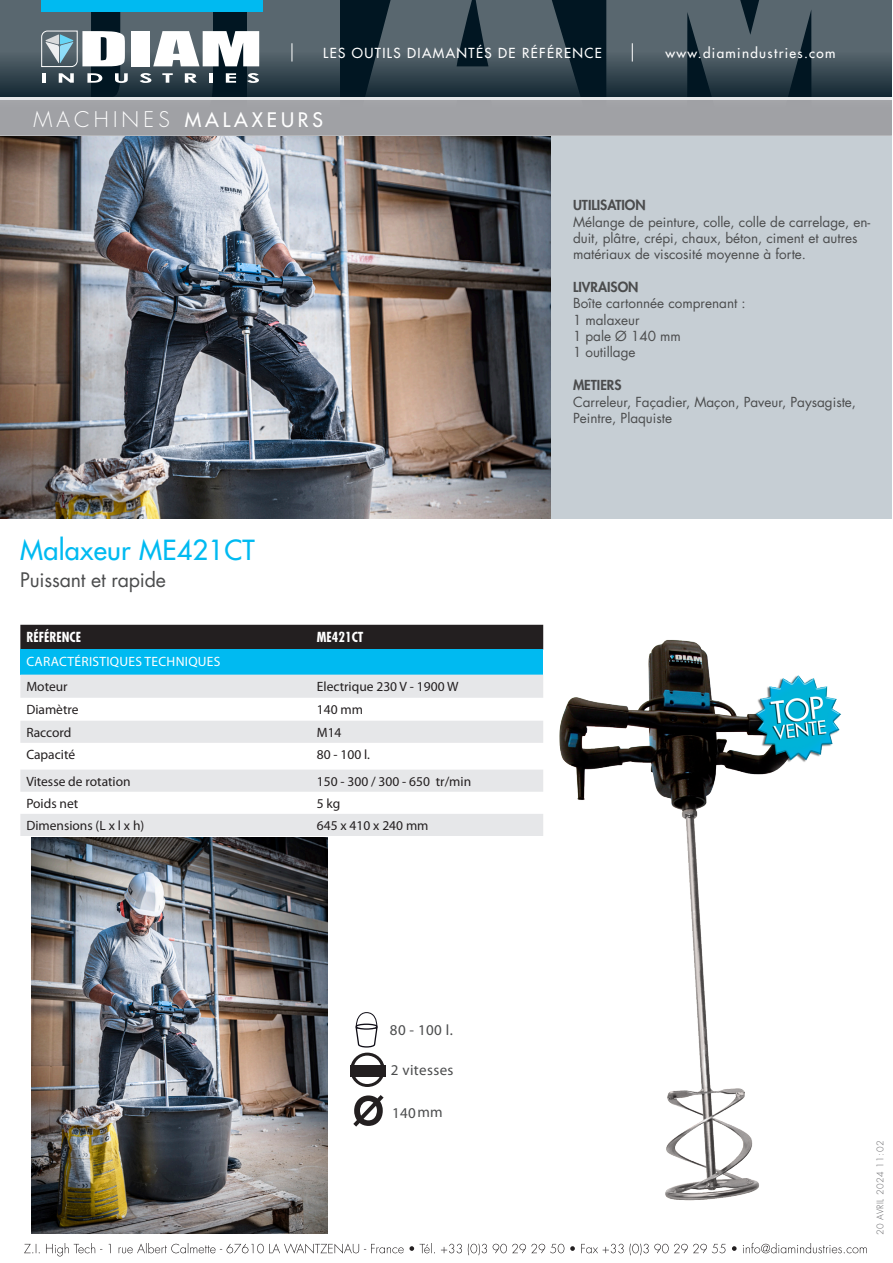
<style>
.page{position:relative;width:893px;height:1263px;background:#fff}
.page>*{position:absolute;margin:0;border:0;box-sizing:border-box;transform-origin:0 0}
.t1{font:300 71.4px "Futura";color:#231f20}
.Titre_produit{font:500 27px "Futura Std";letter-spacing:.01em;color:#00baf1}
.Titre_gamme{font:500 19.5px "Futura Std";letter-spacing:.2em;color:#fff}
.Accroche{font:19.5px "Futura Std";letter-spacing:-.01em;color:#4b4c4d}
.Caractéristique{font:15px "Myriad Pro";letter-spacing:.025em;color:#4b4c4d}
.Texte_gris_contenu_Fd_Gris{font:13.5px/16.2px "Futura Std";color:#4b4c4d}
.Contenu_tableau{font:13.5px "Myriad Pro";color:#231f20}
.t2{font:500 13.5px "Futura Std";letter-spacing:.1em;color:#fff}
.Texte_BOLD_MAJ_gris_basique{font:800 13.5px "Futura Std";color:#4b4c4d}
.Accroche_tableau{font:13.5px "Myriad Pro";letter-spacing:.02em;color:#fff}
.Titre_tableau{font:700 condensed 13.5px "Futura Std";color:#fff}
.t3{font:300 9px "Futura Std";letter-spacing:.05em;color:#606063}
.s1{font-weight:300;font-size:21px}
</style>
<div class="page">
<svg style="left:24px;top:1243px;width:843px;height:13px"></svg>
<svg style="left:20px;top:625px;width:518px;height:24px"></svg>
<div style="left:20px;top:649px;width:523px;height:26px;background:#00baf1"></div>
<svg style="left:20px;top:675px;width:518px;height:161px;fill:#e6e7e9"></svg>
<div style="left:22px;top:626px;width:287px;height:22px;background:#231f20"></div>
<div style="left:313px;top:626px;width:228px;height:22px;background:#231f20"></div>
<img style="left:0;top:136px;width:551px;height:383px">
<div style="left:552px;top:136px;width:340px;height:383px;background:#c6ced4"></div>
<svg style="left:0;top:0;width:892px;height:136px;background:#616c74"></svg>
<div style="left:41px;top:0;width:222px;height:12px;background:#00baf1"></div>
<hr style="left:0;top:97px;width:892px;height:2px;background:#e6e7e9">
<svg style="left:353px;top:1095px;width:31px;height:31px"></svg>
<svg style="left:355px;top:1012px;width:23px;height:36px"></svg>
<div style="left:350px;top:1065px;width:35px;height:11px;background:#231f20"></div>
<img style="left:31px;top:838px;width:297px;height:395px">
<img style="left:538px;top:625px;width:246px;height:576px">
<img style="left:750px;top:672px;width:91px;height:92px">
<p class="t2" style="left:323px;top:45px;width:280px">LES OUTILS DIAMANTÉS DE RÉFÉRENCE</p>
<p class="t2" style="left:665px;top:45px;width:172px">www.diamindustries.com</p>
<p class="Titre_gamme" style="left:33px;top:108px;width:291px"><span class="s1">MACHINES</span> MALAXEURS</p>
<p class="Titre_produit" style="left:20px;top:533px;width:236px">Malaxeur ME421CT</p>
<p class="Accroche" style="left:20px;top:567px;width:147px">Puissant et rapide</p>
<p class="Titre_tableau" style="left:26px;top:628px;width:56px">RÉFÉRENCE</p>
<p class="Titre_tableau" style="left:317px;top:628px;width:48px">ME421CT</p>
<p class="Accroche_tableau" style="left:27px;top:653px;width:195px">CARACTÉRISTIQUES TECHNIQUES</p>
<p class="Contenu_tableau" style="left:26px;top:678px;width:43px">Moteur</p>
<p class="Contenu_tableau" style="left:317px;top:678px;width:143px">Electrique 230 V - 1900 W</p>
<p class="Contenu_tableau" style="left:26px;top:701px;width:54px">Diamètre</p>
<p class="Contenu_tableau" style="left:317px;top:701px;width:48px">140 mm</p>
<p class="Contenu_tableau" style="left:26px;top:724px;width:47px">Raccord</p>
<p class="Contenu_tableau" style="left:317px;top:724px;width:26px">M14</p>
<p class="Contenu_tableau" style="left:26px;top:746px;width:50px">Capacité</p>
<p class="Contenu_tableau" style="left:317px;top:746px;width:55px">80 - 100 l.</p>
<p class="Contenu_tableau" style="left:26px;top:773px;width:106px">Vitesse de rotation</p>
<p class="Contenu_tableau" style="left:317px;top:773px;width:156px">150 - 300 / 300 - 650 tr/min</p>
<p class="Contenu_tableau" style="left:26px;top:795px;width:53px">Poids net</p>
<p class="Contenu_tableau" style="left:317px;top:795px;width:25px">5 kg</p>
<p class="Contenu_tableau" style="left:26px;top:817px;width:119px">Dimensions (L x l x h)</p>
<p class="Contenu_tableau" style="left:317px;top:817px;width:113px">645 x 410 x 240 mm</p>
<p class="Caractéristique" style="left:390px;top:1020px;width:64px">80 - 100 l.</p>
<p class="Caractéristique" style="left:391px;top:1060px;width:64px">2 vitesses</p>
<p class="t1" style="left:348px;top:1014px;width:41px">o</p>
<p class="Caractéristique" style="left:392px;top:1103px;width:52px">140mm</p>
<p class="Texte_BOLD_MAJ_gris_basique" style="left:573px;top:197px;width:74px">UTILISATION</p>
<p class="Texte_gris_contenu_Fd_Gris" style="left:573px;top:214px;width:299px">Mélange de peinture, colle, colle de carrelage, en&shy;duit, plâtre, crépi, chaux, béton, ciment et autres matériaux de viscosité moyenne à forte.</p>
<p class="Texte_BOLD_MAJ_gris_basique" style="left:573px;top:279px;width:67px">LIVRAISON</p>
<p class="Texte_gris_contenu_Fd_Gris" style="left:573px;top:296px;width:174px">Boîte cartonnée comprenant :<br>1 malaxeur<br>1 pale Ø 140 mm<br>1 outillage</p>
<p class="Texte_BOLD_MAJ_gris_basique" style="left:573px;top:377px;width:50px">METIERS</p>
<p class="Texte_gris_contenu_Fd_Gris" style="left:573px;top:394px;width:285px">Carreleur, Façadier, Maçon, Paveur, Paysagiste,<br>Peintre, Plaquiste</p>
<p class="t3" style="left:875px;top:1235px;width:96px;rotate:-90deg">20 avri l 2024 11:02</p>
</div>
